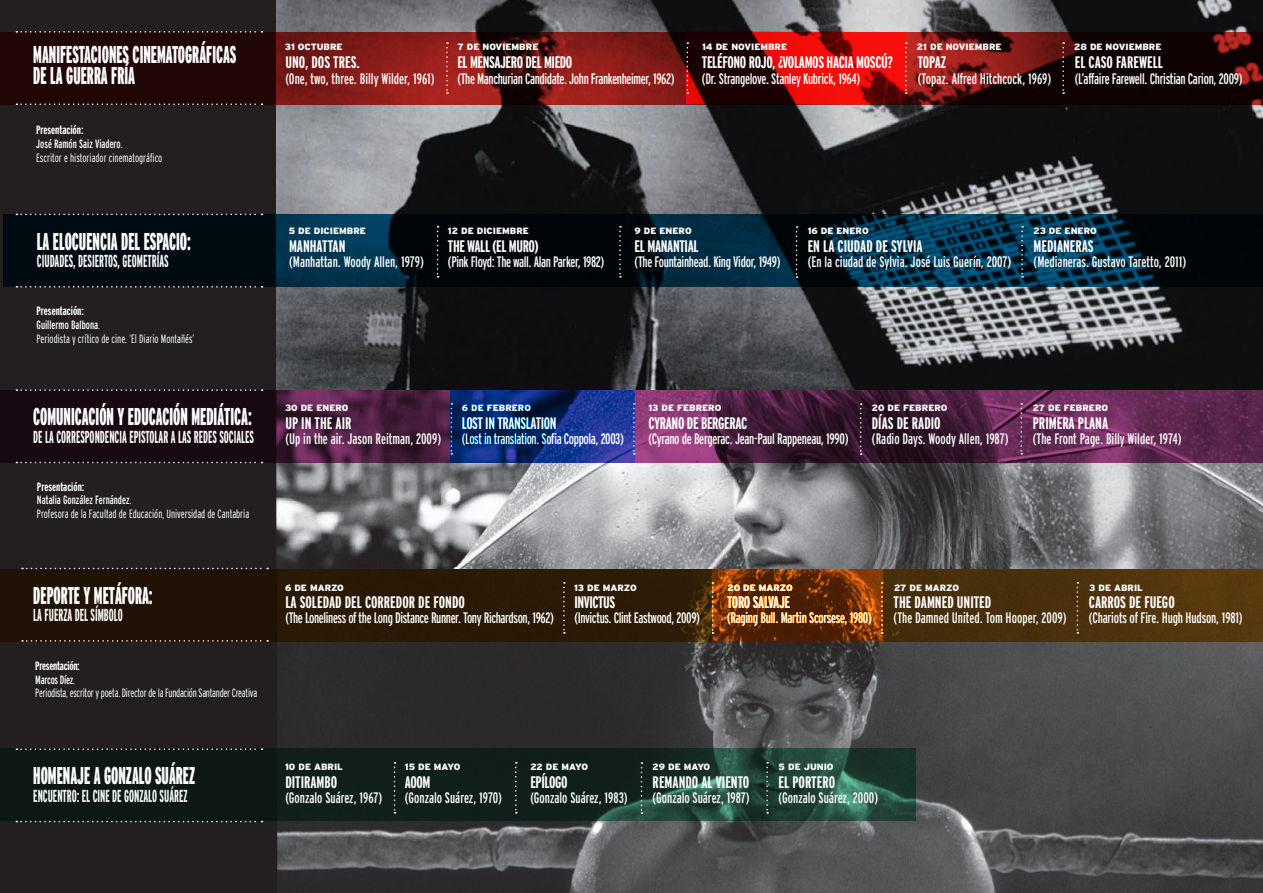
<style>
.page{position:relative;width:1263px;height:893px;background:#231f20}
.page>*{position:absolute;margin:0;border:0;box-sizing:border-box;transform-origin:0 0}
.t1{font:900 extra-condensed 24.3px/20.4px "Interstate";color:#fff;scale:.75 1}
.t2{font:700 extra-condensed 17.4px "Interstate";color:#fff;scale:.75 1}
.t3{font:700 extra-condensed 16.65px "Interstate";letter-spacing:-.005em;color:#fff}
.t4{font:700 extra-condensed 16.65px "Interstate";letter-spacing:-.025em;color:#fff}
.t5{font:extra-condensed 15.15px "Interstate";letter-spacing:-.02em;color:#fff}
.t6{font:extra-condensed 15.15px "Interstate";color:#fff}
.t7{font:300 extra-condensed 12px/13.6px "Interstate";color:#fff}
.t8{font:300 extra-condensed 12px/13.6px "Interstate";letter-spacing:-.02em;color:#fff}
.t9{font:900 9.15px "Interstate";color:#fff}
.s1{font-weight:700}
.s2{font-weight:400}
</style>
<div class="page">
<img style="left:276px;top:0;width:987px;height:893px">
<svg style="left:0;top:390px;width:1263px;height:72px;background:#451c3a"></svg>
<svg style="left:4px;top:215px;width:1259px;height:72px;background:#001b28"></svg>
<svg style="left:0;top:32px;width:1263px;height:72px;background:#4c0f0d"></svg>
<svg style="left:686px;top:32px;width:220px;height:72px;background:#910705"></svg>
<svg style="left:446px;top:42px;width:2px;height:52px"></svg>
<svg style="left:687px;top:42px;width:1px;height:52px"></svg>
<svg style="left:905px;top:42px;width:2px;height:52px"></svg>
<svg style="left:1062px;top:42px;width:2px;height:52px"></svg>
<svg style="left:437px;top:226px;width:2px;height:52px"></svg>
<svg style="left:619px;top:226px;width:2px;height:52px"></svg>
<svg style="left:796px;top:226px;width:1px;height:52px"></svg>
<svg style="left:1021px;top:226px;width:2px;height:52px"></svg>
<svg style="left:860px;top:403px;width:2px;height:52px"></svg>
<svg style="left:1020px;top:403px;width:2px;height:52px"></svg>
<svg style="left:0;top:569px;width:1263px;height:72px;background:#342008"></svg>
<svg style="left:563px;top:582px;width:2px;height:52px"></svg>
<svg style="left:882px;top:582px;width:1px;height:52px"></svg>
<svg style="left:1077px;top:582px;width:1px;height:52px"></svg>
<svg style="left:450px;top:390px;width:185px;height:72px;background:#0f2d7a"></svg>
<svg style="left:712px;top:569px;width:170px;height:72px;background:#6a2e05"></svg>
<svg style="left:16px;top:214px;width:247px;height:1px"></svg>
<svg style="left:16px;top:286px;width:247px;height:2px"></svg>
<svg style="left:16px;top:389px;width:247px;height:2px"></svg>
<svg style="left:16px;top:462px;width:247px;height:1px"></svg>
<svg style="left:22px;top:568px;width:246px;height:1px"></svg>
<svg style="left:22px;top:640px;width:246px;height:2px"></svg>
<svg style="left:16px;top:31px;width:247px;height:2px"></svg>
<svg style="left:16px;top:103px;width:247px;height:2px"></svg>
<svg style="left:0;top:748px;width:915px;height:72px;background:#152921"></svg>
<svg style="left:394px;top:762px;width:2px;height:52px"></svg>
<svg style="left:515px;top:762px;width:2px;height:52px"></svg>
<svg style="left:641px;top:762px;width:1px;height:52px"></svg>
<svg style="left:766px;top:762px;width:2px;height:52px"></svg>
<svg style="left:16px;top:748px;width:247px;height:2px"></svg>
<svg style="left:16px;top:821px;width:247px;height:1px"></svg>
<h1 class="t1" style="left:33px;top:45px;width:272px">MANIFESTACIONES CINEMATOGRÁFICAS<br>DE LA GUERRA FRÍA</h1>
<p class="t7" style="left:36px;top:123px;width:128px"><span class="s1">Presentación:<br></span><span class="s2">José Ramón Saiz Viadero</span>.<br>Escritor e historiador cinematográfico</p>
<h1 class="t1" style="left:37px;top:231px;width:207px">LA ELOCUENCIA DEL ESPACIO:</h1>
<p class="t2" style="left:37px;top:252px;width:177px">CIUDADES, DESIERTOS, GEOMETRÍAS</p>
<p class="t7" style="left:37px;top:304px;width:159px"><span class="s1">Presentación:<br></span><span class="s2">Guillermo Balbona</span>.<br>Periodista y crítico de cine. ‘El Diario Montañés’</p>
<h1 class="t1" style="left:33px;top:407px;width:293px">COMUNICACIÓN Y EDUCACIÓN MEDIÁTICA:</h1>
<p class="t2" style="left:33px;top:427px;width:296px">DE LA CORRESPONDENCIA EPISTOLAR A LAS REDES SOCIALES</p>
<p class="t7" style="left:37px;top:479px;width:214px"><span class="s1">Presentación:<br></span><span class="s2">Natalia González Fernández</span>.<br>Profesora de la Facultad de Educación, Universidad de Cantabria</p>
<h1 class="t1" style="left:33px;top:585px;width:161px">DEPORTE Y METÁFORA:</h1>
<p class="t2" style="left:33px;top:606px;width:121px">LA FUERZA DEL SÍMBOLO</p>
<p class="t8" style="left:35px;top:659px;width:223px"><span class="s1">Presentación:<br></span><span class="s2">Marcos Díez</span>.<br>Periodista, escritor y poeta. Director de la Fundación Santander Creativa</p>
<h1 class="t1" style="left:33px;top:766px;width:217px">HOMENAJE A GONZALO SUÁREZ</h1>
<p class="t2" style="left:33px;top:786px;width:207px">ENCUENTRO: EL CINE DE GONZALO SUÁREZ</p>
<p class="t9" style="left:285px;top:41px;width:59px">31 OCTUBRE</p>
<p class="t9" style="left:458px;top:41px;width:82px">7 DE NOVIEMBRE</p>
<p class="t9" style="left:702px;top:41px;width:87px">14 DE NOVIEMBRE</p>
<p class="t9" style="left:917px;top:41px;width:86px">21 DE NOVIEMBRE</p>
<p class="t9" style="left:1074px;top:41px;width:89px">28 DE NOVIEMBRE</p>
<p class="t3" style="left:285px;top:53px;width:76px">UNO, DOS TRES.</p>
<p class="t6" style="left:285px;top:70px;width:151px">(One, two, three. Billy Wilder, 1961)</p>
<p class="t4" style="left:457px;top:53px;width:116px">EL MENSAJERO DEL MIEDO</p>
<p class="t5" style="left:457px;top:70px;width:219px">(The Manchurian Candidate. John Frankenheimer, 1962)</p>
<p class="t3" style="left:702px;top:53px;width:193px">TELÉFONO ROJO, ¿VOLAMOS HACIA MOSCÚ?</p>
<p class="t5" style="left:702px;top:70px;width:160px">(Dr. Strangelove. Stanley Kubrick, 1964)</p>
<p class="t3" style="left:918px;top:53px;width:30px">TOPAZ</p>
<p class="t6" style="left:918px;top:70px;width:135px">(Topaz. Alfred Hitchcock, 1969)</p>
<p class="t3" style="left:1075px;top:53px;width:90px">EL CASO FAREWELL</p>
<p class="t5" style="left:1075px;top:70px;width:169px">(L’affaire Farewell. Christian Carion, 2009)</p>
<p class="t9" style="left:289px;top:225px;width:79px">5 DE DICIEMBRE</p>
<p class="t9" style="left:448px;top:225px;width:82px">12 DE DICIEMBRE</p>
<p class="t9" style="left:634px;top:225px;width:59px">9 DE ENERO</p>
<p class="t9" style="left:808px;top:225px;width:63px">16 DE ENERO</p>
<p class="t9" style="left:1033px;top:225px;width:65px">23 DE ENERO</p>
<p class="t3" style="left:289px;top:237px;width:58px">MANHATTAN</p>
<p class="t6" style="left:289px;top:253px;width:136px">(Manhattan. Woody Allen, 1979)</p>
<p class="t4" style="left:448px;top:237px;width:92px">THE WALL (EL MURO)</p>
<p class="t5" style="left:448px;top:253px;width:158px">(Pink Floyd: The wall. Alan Parker, 1982)</p>
<p class="t3" style="left:808px;top:237px;width:117px">EN LA CIUDAD DE SYLVIA</p>
<p class="t6" style="left:808px;top:253px;width:205px">(En la ciudad de Sylvia. José Luis Guerín, 2007)</p>
<p class="t3" style="left:1033px;top:237px;width:62px">MEDIANERAS</p>
<p class="t6" style="left:1033px;top:253px;width:154px">(Medianeras. Gustavo Taretto, 2011)</p>
<p class="t3" style="left:634px;top:237px;width:66px">EL MANANTIAL</p>
<p class="t5" style="left:634px;top:253px;width:147px">(The Fountainhead. King Vidor, 1949)</p>
<p class="t9" style="left:285px;top:403px;width:65px">30 DE ENERO</p>
<p class="t9" style="left:462px;top:403px;width:71px">6 DE FEBRERO</p>
<p class="t9" style="left:648px;top:403px;width:75px">13 DE FEBRERO</p>
<p class="t9" style="left:872px;top:403px;width:77px">20 DE FEBRERO</p>
<p class="t9" style="left:1033px;top:403px;width:77px">27 DE FEBRERO</p>
<p class="t3" style="left:285px;top:414px;width:68px">UP IN THE AIR</p>
<p class="t6" style="left:285px;top:430px;width:157px">(Up in the air. Jason Reitman, 2009)</p>
<p class="t4" style="left:462px;top:414px;width:96px">LOST IN TRANSLATION</p>
<p class="t5" style="left:462px;top:430px;width:164px">(Lost in translation. Sofia Coppola, 2003)</p>
<p class="t3" style="left:648px;top:414px;width:101px">CYRANO DE BERGERAC</p>
<p class="t5" style="left:648px;top:430px;width:202px">(Cyrano de Bergerac. Jean-Paul Rappeneau, 1990)</p>
<p class="t3" style="left:872px;top:414px;width:70px">DÍAS DE RADIO</p>
<p class="t6" style="left:872px;top:430px;width:138px">(Radio Days. Woody Allen, 1987)</p>
<p class="t3" style="left:1033px;top:414px;width:77px">PRIMERA PLANA</p>
<p class="t6" style="left:1033px;top:430px;width:150px">(The Front Page. Billy Wilder, 1974)</p>
<p class="t9" style="left:285px;top:582px;width:60px">6 DE MARZO</p>
<p class="t9" style="left:574px;top:582px;width:64px">13 DE MARZO</p>
<p class="t9" style="left:727px;top:582px;width:67px">20 DE MARZO</p>
<p class="t9" style="left:894px;top:582px;width:66px">27 DE MARZO</p>
<p class="t9" style="left:1089px;top:582px;width:55px">3 DE ABRIL</p>
<p class="t3" style="left:285px;top:593px;width:181px">LA SOLEDAD DEL CORREDOR DE FONDO</p>
<p class="t5" style="left:285px;top:610px;width:270px">(The Loneliness of the Long Distance Runner. Tony Richardson, 1962)</p>
<p class="t4" style="left:574px;top:593px;width:42px">INVICTUS</p>
<p class="t5" style="left:574px;top:610px;width:127px">(Invictus. Clint Eastwood, 2009)</p>
<p class="t4" style="left:727px;top:593px;width:65px">TORO SALVAJE</p>
<p class="t5" style="left:727px;top:610px;width:146px">(Raging Bull. Martin Scorsese, 1980)</p>
<p class="t3" style="left:894px;top:593px;width:99px">THE DAMNED UNITED</p>
<p class="t6" style="left:894px;top:610px;width:175px">(The Damned United. Tom Hooper, 2009)</p>
<p class="t3" style="left:1089px;top:593px;width:87px">CARROS DE FUEGO</p>
<p class="t5" style="left:1089px;top:610px;width:155px">(Chariots of Fire. Hugh Hudson, 1981)</p>
<p class="t9" style="left:285px;top:762px;width:59px">10 DE ABRIL</p>
<p class="t9" style="left:405px;top:762px;width:57px">15 DE MAYO</p>
<p class="t9" style="left:530px;top:762px;width:59px">22 DE MAYO</p>
<p class="t9" style="left:653px;top:762px;width:59px">29 DE MAYO</p>
<p class="t9" style="left:779px;top:762px;width:56px">5 DE JUNIO</p>
<p class="t3" style="left:285px;top:773px;width:53px">DITIRAMBO</p>
<p class="t6" style="left:285px;top:789px;width:99px">(Gonzalo Suárez, 1967)</p>
<p class="t3" style="left:405px;top:773px;width:27px">AOOM</p>
<p class="t6" style="left:405px;top:789px;width:99px">(Gonzalo Suárez, 1970)</p>
<p class="t3" style="left:530px;top:773px;width:39px">EPÍLOGO</p>
<p class="t6" style="left:530px;top:789px;width:99px">(Gonzalo Suárez, 1983)</p>
<p class="t3" style="left:653px;top:773px;width:98px">REMANDO AL VIENTO</p>
<p class="t6" style="left:653px;top:789px;width:99px">(Gonzalo Suárez, 1987)</p>
<p class="t3" style="left:779px;top:773px;width:58px">EL PORTERO</p>
<p class="t6" style="left:779px;top:789px;width:101px">(Gonzalo Suárez, 2000)</p>
</div>
